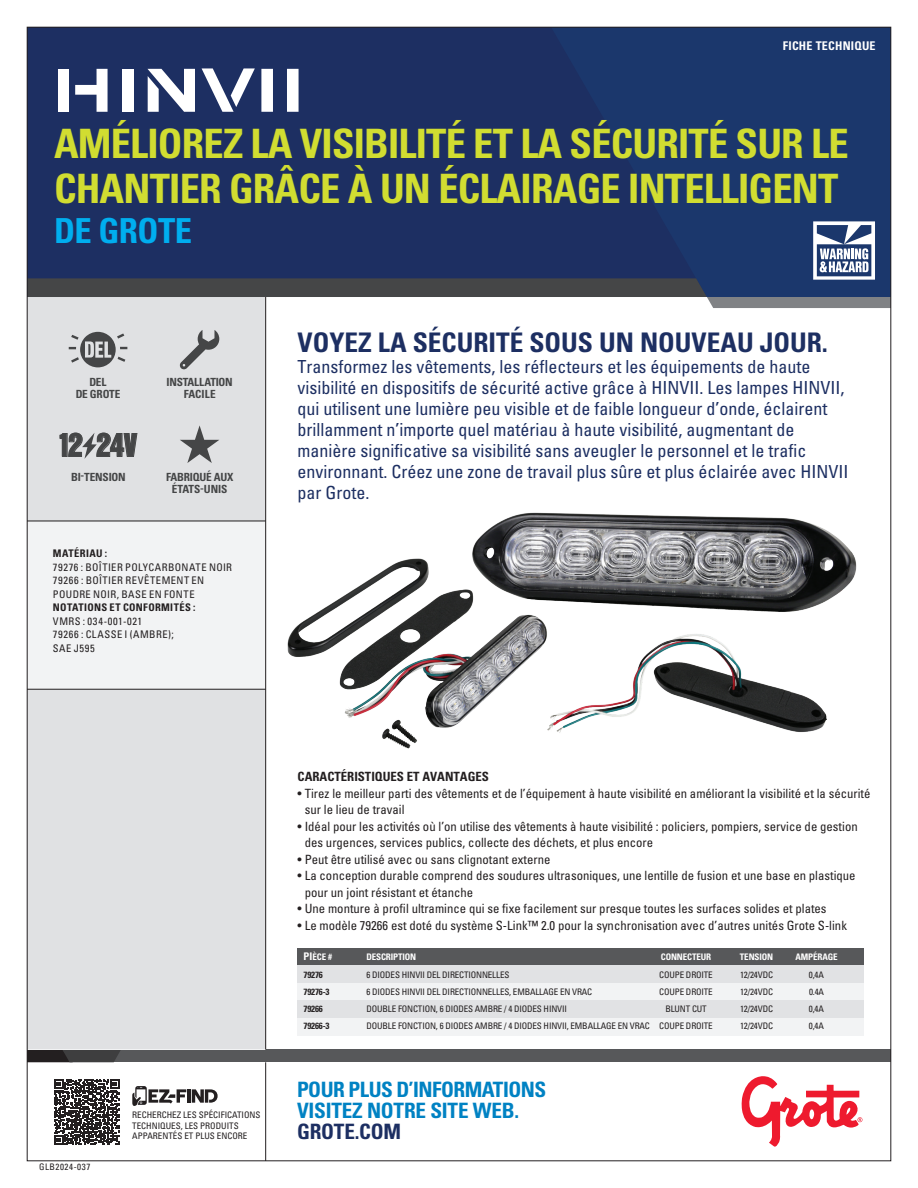
<style>
.page{position:relative;width:918px;height:1188px;background:#fff}
.page>*{position:absolute;margin:0;border:0;box-sizing:border-box;transform-origin:0 0}
.t1{font:700 condensed 40.5px/45px "Univers LT Std";letter-spacing:-.02em;color:#d1dd31}
.t2{font:700 condensed 34.5px "Univers LT Std";letter-spacing:-.015em;color:#00aeef}
.t3{font:900 31.95px "Nimbus San Con L";color:#454647}
.t4{font:700 condensed 27px "Univers LT Std";color:#1d2f62}
.t5{font:700 condensed 21.15px/21.1px "Univers LT Std";letter-spacing:-.025em;color:#0082c3}
.t6{font:700 condensed 21.15px "Univers LT Std";letter-spacing:-.01em;color:#1d2f62}
.t7{font:condensed 18px/21px "Univers LT Std";color:#1d2f62}
.t8{font:condensed 12.75px/16.5px "Univers LT Std";color:#231f20}
.t9{font:700 condensed 12.75px "Univers LT Std";color:#231f20}
.t10{font:700 condensed 12px "Univers LT Std";letter-spacing:.02em;color:#fff}
.t11{font:700 condensed 11.25px/12px "Univers LT Std";letter-spacing:-.02em;color:#454647;text-align:center}
.t12{font:condensed 10.5px/13.5px "Univers LT Std";letter-spacing:.045em;color:#231f20}
.t13{font:700 condensed 10.5px "Univers LT Std";letter-spacing:.03em;color:#231f20}
.t14{font:condensed 9px/10.5px "Univers LT Std";letter-spacing:-.015em;color:#231f20}
.t15{font:700 condensed 9px "Univers LT Std";letter-spacing:-.015em;color:#fff}
.t16{font:700 condensed 9px "Univers LT Std";letter-spacing:-.015em;color:#231f20}
.t17{font:condensed 9px "Univers LT Std";letter-spacing:.065em;color:#231f20}
.t18{font:condensed 7.05px/7.4px "Univers";letter-spacing:.015em;color:#231f20}
.t19{font:700 condensed 7.05px "Univers";letter-spacing:-.015em;color:#231f20}
.s1{font-size:10.5px}
</style>
<div class="page">
<div style="left:266px;top:27px;width:625px;height:270px;background:#1d2f62"></div>
<div style="left:29px;top:29px;width:270px;height:192px;background:#1d2f62"></div>
<div style="left:27px;top:1050px;width:864px;height:12px;background:#57585a"></div>
<svg style="left:29px;top:1050px;width:92px;height:12px"></svg>
<svg style="left:741px;top:1076px;width:121px;height:71px"></svg>
<svg style="left:132px;top:1086px;width:54px;height:20px"></svg>
<hr style="left:187px;top:1089px;width:4px;height:14px;background:#231f20">
<svg style="left:192px;top:1089px;width:26px;height:14px"></svg>
<div style="left:27px;top:297px;width:239px;height:753px;background:#f2f3f4"></div>
<svg style="left:54px;top:1079px;width:65px;height:66px"></svg>
<div style="left:27px;top:689px;width:239px;height:360px;background:#e0e1e3"></div>
<div style="left:27px;top:297px;width:239px;height:224px;background:#e0e1e3"></div>
<hr style="left:27px;top:689px;width:239px;height:1px;background:#231f20">
<svg style="left:69px;top:332px;width:58px;height:35px"></svg>
<svg style="left:82px;top:433px;width:15px;height:26px"></svg>
<svg style="left:179px;top:330px;width:40px;height:40px"></svg>
<svg style="left:180px;top:425px;width:39px;height:38px"></svg>
<div style="left:298px;top:948px;width:566px;height:18px;background:#57585a"></div>
<div style="left:298px;top:966px;width:566px;height:69px;background:#f2f3f4"></div>
<div style="left:298px;top:966px;width:566px;height:17px;background:#e1e2e4"></div>
<div style="left:298px;top:1000px;width:566px;height:18px;background:#e1e2e4"></div>
<hr style="left:27px;top:521px;width:239px;height:1px;background:#231f20">
<div style="left:58px;top:69px;width:11px;height:43px;background:#fff"></div>
<svg style="left:75px;top:69px;width:33px;height:43px"></svg>
<div style="left:122px;top:69px;width:11px;height:43px;background:#fff"></div>
<svg style="left:287px;top:69px;width:12px;height:43px"></svg>
<svg style="left:261px;top:69px;width:12px;height:43px"></svg>
<svg style="left:147px;top:69px;width:48px;height:43px"></svg>
<svg style="left:202px;top:68px;width:53px;height:44px"></svg>
<img style="left:287px;top:558px;width:257px;height:191px">
<img style="left:540px;top:624px;width:287px;height:125px">
<img style="left:455px;top:512px;width:402px;height:110px">
<svg style="left:29px;top:221px;width:860px;height:87px"></svg>
<hr style="left:265px;top:1062px;width:1px;height:99px;background:#231f20">
<hr style="left:265px;top:297px;width:1px;height:753px;background:#231f20">
<p class="t10" style="left:783px;top:38px;width:94px">FICHE TECHNIQUE</p>
<h1 class="t1" style="left:54px;top:121px;width:796px">AMÉLIOREZ LA VISIBILITÉ ET LA SÉCURITÉ SUR LE<br>CHANTIER GRÂCE À UN ÉCLAIRAGE INTELLIGENT</h1>
<h2 class="t2" style="left:54px;top:210px;width:140px">DE GROTE</h2>
<p class="t11" style="left:76px;top:376px;width:46px">DEL<br>DE GROTE</p>
<h3 class="t3" style="left:57px;top:421px;width:82px">12 24V</h3>
<p class="t11" style="left:71px;top:470px;width:56px">BI-TENSION</p>
<p class="t11" style="left:167px;top:376px;width:68px">INSTALLATION<br>FACILE</p>
<p class="t11" style="left:166px;top:470px;width:69px">FABRIQUÉ AUX<br>ÉTATS-UNIS</p>
<p class="t13" style="left:53px;top:547px;width:56px">MATÉRIAU :</p>
<p class="t12" style="left:53px;top:560px;width:181px">79276 : BOÎTIER POLYCARBONATE NOIR<br>79266 : BOÎTIER REVÊTEMENT EN<br>POUDRE NOIR, BASE EN FONTE</p>
<p class="t13" style="left:53px;top:601px;width:144px">NOTATIONS ET CONFORMITÉS :</p>
<p class="t12" style="left:53px;top:614px;width:122px">VMRS : 034-001-021<br>79266 : CLASSE I (AMBRE);<br>SAE J595</p>
<h3 class="t4" style="left:298px;top:326px;width:532px">VOYEZ LA SÉCURITÉ SOUS UN NOUVEAU JOUR.</h3>
<p class="t7" style="left:298px;top:356px;width:552px">Transformez les vêtements, les réflecteurs et les équipements de haute visibilité en dispositifs de sécurité active grâce à HINVII. Les lampes HINVII, qui utilisent une lumière peu visible et de faible longueur d’onde, éclairent brillamment n’importe quel matériau à haute visibilité, augmentant de manière significative sa visibilité sans aveugler le personnel et le trafic environnant. Créez une zone de travail plus sûre et plus éclairée avec HINVII par Grote.</p>
<p class="t17" style="left:39px;top:1161px;width:53px">GLB2024-037</p>
<p class="t14" style="left:132px;top:1110px;width:130px">RECHERCHEZ LES SPÉCIFICATIONS<br>TECHNIQUES, LES PRODUITS<br>APPARENTÉS ET PLUS ENCORE</p>
<p class="t19" style="left:132px;top:1109px;width:82px">SCAN CODE FOR MORE INFO</p>
<p class="t18" style="left:132px;top:1120px;width:96px">BALAYER LE CODE POUR DE PLUS<br>AMPLES RENSEIGNEMENTS</p>
<p class="t18" style="left:132px;top:1137px;width:79px">ESCANEAR CÓDIGO PARA</p>
<p class="t9" style="left:298px;top:769px;width:193px">CARACTÉRISTIQUES ET AVANTAGES</p>
<p class="t8" style="left:305px;top:785px;width:567px;text-indent:-7px">• Tirez le meilleur parti des vêtements et de l’équipement à haute visibilité en améliorant la visibilité et la sécurité sur le lieu de travail</p>
<p class="t8" style="left:305px;top:818px;width:555px;text-indent:-7px">• Idéal pour les activités où l’on utilise des vêtements à haute visibilité : policiers, pompiers, service de gestion des urgences, services publics, collecte des déchets, et plus encore</p>
<p class="t8" style="left:298px;top:851px;width:254px">• Peut être utilisé avec ou sans clignotant externe</p>
<p class="t8" style="left:305px;top:867px;width:552px;text-indent:-7px">• La conception durable comprend des soudures ultrasoniques, une lentille de fusion et une base en plastique pour un joint résistant et étanche</p>
<p class="t8" style="left:298px;top:900px;width:530px">• Une monture à profil ultramince qui se fixe facilement sur presque toutes les surfaces solides et plates</p>
<p class="t8" style="left:298px;top:917px;width:551px">• Le modèle 79266 est doté du système S-Link™ 2.0 pour la synchronisation avec d’autres unités Grote S-link</p>
<p class="t15" style="left:303px;top:952px;width:30px"><span class="s1">PI</span>ÈCE #</p>
<p class="t15" style="left:366px;top:952px;width:51px">DESCRIPTION</p>
<p class="t15" style="left:661px;top:952px;width:52px">CONNECTEUR</p>
<p class="t15" style="left:740px;top:952px;width:35px">TENSION</p>
<p class="t15" style="left:796px;top:952px;width:44px">AMPÉRAGE</p>
<p class="t16" style="left:303px;top:969px;width:21px">79276</p>
<p class="t14" style="left:366px;top:969px;width:144px">6 DIODES HINVII DEL DIRECTIONNELLES</p>
<p class="t14" style="left:659px;top:969px;width:55px">COUPE DROITE</p>
<p class="t14" style="left:740px;top:969px;width:35px">12/24VDC</p>
<p class="t14" style="left:809px;top:969px;width:17px">0,4A</p>
<p class="t16" style="left:303px;top:986px;width:28px">79276-3</p>
<p class="t14" style="left:366px;top:986px;width:227px">6 DIODES HINVII DEL DIRECTIONNELLES, EMBALLAGE EN VRAC</p>
<p class="t14" style="left:659px;top:986px;width:55px">COUPE DROITE</p>
<p class="t14" style="left:740px;top:986px;width:35px">12/24VDC</p>
<p class="t14" style="left:809px;top:986px;width:17px">0.4A</p>
<p class="t16" style="left:303px;top:1003px;width:21px">79266</p>
<p class="t14" style="left:366px;top:1004px;width:202px">DOUBLE FONCTION, 6 DIODES AMBRE / 4 DIODES HINVII</p>
<p class="t14" style="left:665px;top:1004px;width:43px">BLUNT CUT</p>
<p class="t14" style="left:740px;top:1004px;width:35px">12/24VDC</p>
<p class="t14" style="left:809px;top:1004px;width:17px">0,4A</p>
<p class="t16" style="left:303px;top:1021px;width:28px">79266-3</p>
<p class="t14" style="left:366px;top:1021px;width:348px">DOUBLE FONCTION, 6 DIODES AMBRE / 4 DIODES HINVII, EMBALLAGE EN VRAC COUPE DROITE</p>
<p class="t14" style="left:740px;top:1021px;width:35px">12/24VDC</p>
<p class="t14" style="left:809px;top:1021px;width:17px">0,4A</p>
<h3 class="t5" style="left:297px;top:1079px;width:251px">POUR PLUS D’INFORMATIONS<br>VISITEZ NOTRE SITE WEB.</h3>
<h3 class="t6" style="left:297px;top:1119px;width:106px">GROTE.COM</h3>
</div>
